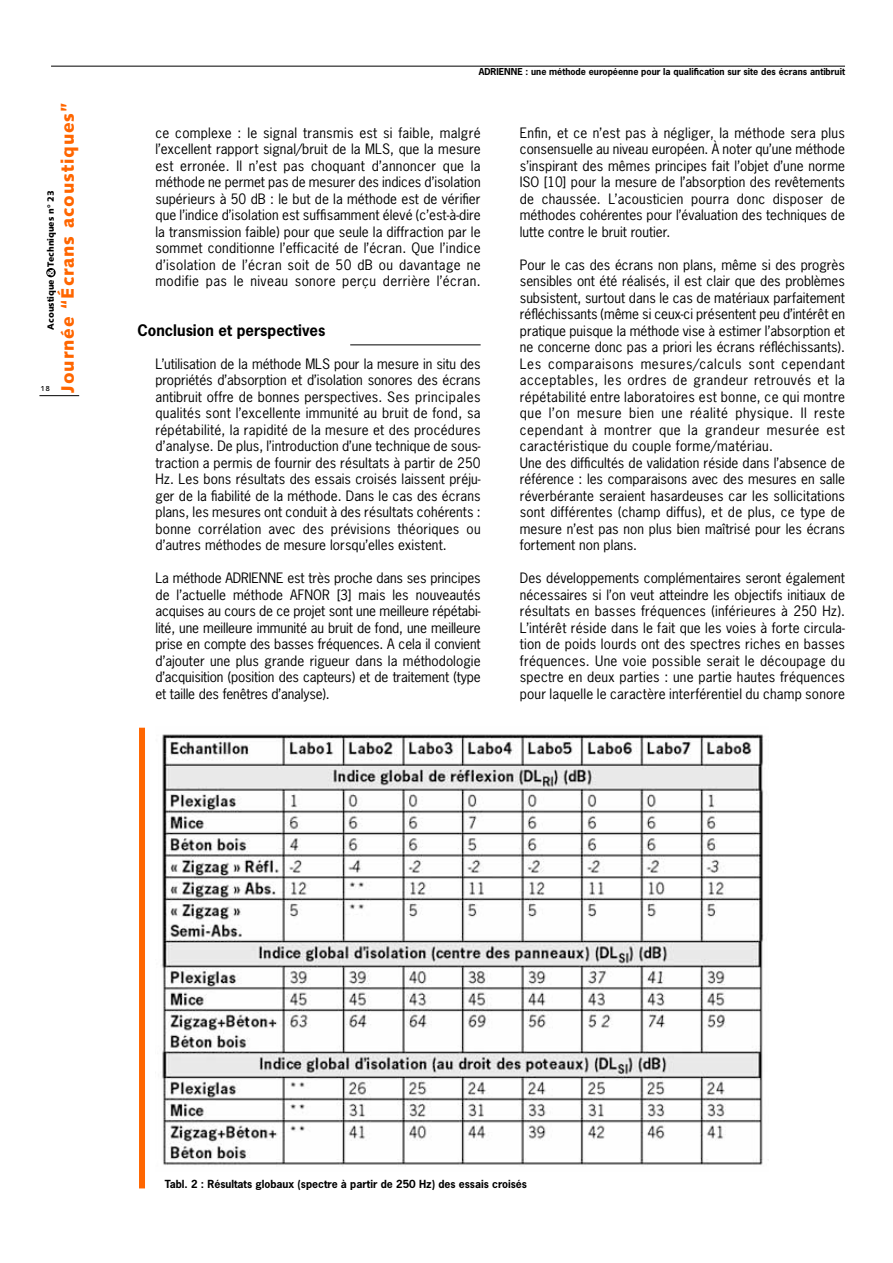
<style>
.page{position:relative;width:893px;height:1263px;background:#fff}
.page>*{position:absolute;margin:0;border:0;box-sizing:border-box;transform-origin:0 0}
.t1{font:900 18px "Syntax";letter-spacing:.05em;color:#f60}
.t2{font:700 15px "News Gothic";color:#000}
.t3{font:13.5px/16.5px "News Gothic";color:#000;text-align:justify}
.t4{font:700 10.5px "News Gothic";color:#000}
.t5{font:700 9px "News Gothic";color:#000}
.t6{font:900 9px "Syntax";color:#000}
.t7{font:6.9px "OCRB";color:#000;scale:1.08 1}
.s1{color:#fff}
</style>
<div class="page">
<hr style="left:350px;top:345px;width:130px;height:1px;background:#000">
<hr style="left:51px;top:66px;width:794px;height:1px;background:#000">
<hr style="left:39px;top:395px;width:40px;height:1px;background:#000">
<div style="left:46px;top:268px;width:10px;height:9px;background:#000;border-radius:50%"></div>
<img style="left:161px;top:734px;width:603px;height:431px">
<div style="left:139px;top:728px;width:6px;height:460px;background:#f60"></div>
<h1 class="t1" style="left:60px;top:393px;width:291px;rotate:-90deg">Journée “Écrans acoustiques”</h1>
<p class="t6" style="left:47px;top:330px;width:141px;rotate:-90deg">Acoustique <span class="s1">&amp;</span> Techniques n° 23</p>
<p class="t7" style="left:40px;top:386px;width:11px">18</p>
<p class="t5" style="left:478px;top:68px;width:368px">ADRIENNE : une méthode européenne pour la qualification sur site des écrans antibruit</p>
<p class="t3" style="left:155px;top:126px;width:326px">ce complexe : le signal transmis est si faible, malgré l’excellent rapport signal/bruit de la MLS, que la mesure est erronée. Il n’est pas choquant d’annoncer que la méthode ne permet pas de mesurer des indices d’isolation supérieurs à 50 dB : le but de la méthode est de vérifier que l’indice d’isolation est suffisamment élevé (c’est-à-dire la transmission faible) pour que seule la diffraction par le sommet conditionne l’efficacité de l’écran. Que l’indice d’isolation de l’écran soit de 50 dB ou davantage ne modifie pas le niveau sonore perçu derrière l’écran.</p>
<p class="t2" style="left:137px;top:324px;width:189px">Conclusion et perspectives</p>
<p class="t3" style="left:155px;top:357px;width:327px">L’utilisation de la méthode MLS pour la mesure in situ des propriétés d’absorption et d’isolation sonores des écrans antibruit offre de bonnes perspectives. Ses principales qualités sont l’excellente immunité au bruit de fond, sa répétabilité, la rapidité de la mesure et des procédures d’analyse. De plus, l’introduction d’une technique de sous&shy;traction a permis de fournir des résultats à partir de 250<br>Hz. Les bons résultats des essais croisés laissent préju&shy;ger de la fiabilité de la méthode. Dans le cas des écrans plans, les mesures ont conduit à des résultats cohérents : bonne corrélation avec des prévisions théoriques ou d’autres méthodes de mesure lorsqu’elles existent.</p>
<p class="t3" style="left:155px;top:571px;width:326px">La méthode ADRIENNE est très proche dans ses principes de l’actuelle méthode AFNOR [3] mais les nouveautés acquises au cours de ce projet sont une meilleure répétabi&shy;lité, une meilleure immunité au bruit de fond, une meilleure prise en compte des basses fréquences. A cela il convient d’ajouter une plus grande rigueur dans la méthodologie d’acquisition (position des capteurs) et de traitement (type et taille des fenêtres d’analyse).</p>
<p class="t3" style="left:520px;top:126px;width:327px">Enfin, et ce n’est pas à négliger, la méthode sera plus consensuelle au niveau européen. À noter qu’une méthode s’inspirant des mêmes principes fait l’objet d’une norme ISO [10] pour la mesure de l’absorption des revêtements de chaussée. L’acousticien pourra donc disposer de méthodes cohérentes pour l’évaluation des techniques de lutte contre le bruit routier.</p>
<p class="t3" style="left:520px;top:258px;width:327px;text-align:left">Pour le cas des écrans non plans, même si des progrès sensibles ont été réalisés, il est clair que des problèmes subsistent, surtout dans le cas de matériaux parfaitement réfléchissants (même si ceux-ci présentent peu d’intérêt en pratique puisque la méthode vise à estimer l’absorption et ne concerne donc pas a priori les écrans réfléchissants).<br>Les comparaisons mesures/calculs sont cependant acceptables, les ordres de grandeur retrouvés et la répétabilité entre laboratoires est bonne, ce qui montre que l’on mesure bien une réalité physique. Il reste cependant à montrer que la grandeur mesurée est caractéristique du couple forme/matériau.<br>Une des difficultés de validation réside dans l’absence de référence : les comparaisons avec des mesures en salle réverbérante seraient hasardeuses car les sollicitations sont différentes (champ diffus), et de plus, ce type de mesure n’est pas non plus bien maîtrisé pour les écrans fortement non plans.</p>
<p class="t3" style="left:520px;top:571px;width:327px">Des développements complémentaires seront également nécessaires si l’on veut atteindre les objectifs initiaux de résultats en basses fréquences (inférieures à 250 Hz).<br>L’intérêt réside dans le fait que les voies à forte circula&shy;tion de poids lourds ont des spectres riches en basses fréquences. Une voie possible serait le découpage du spectre en deux parties : une partie hautes fréquences pour laquelle le caractère interférentiel du champ sonore</p>
<p class="t4" style="left:165px;top:1180px;width:364px">Tabl. 2 : Résultats globaux (spectre à partir de 250 Hz) des essais croisés</p>
</div>
